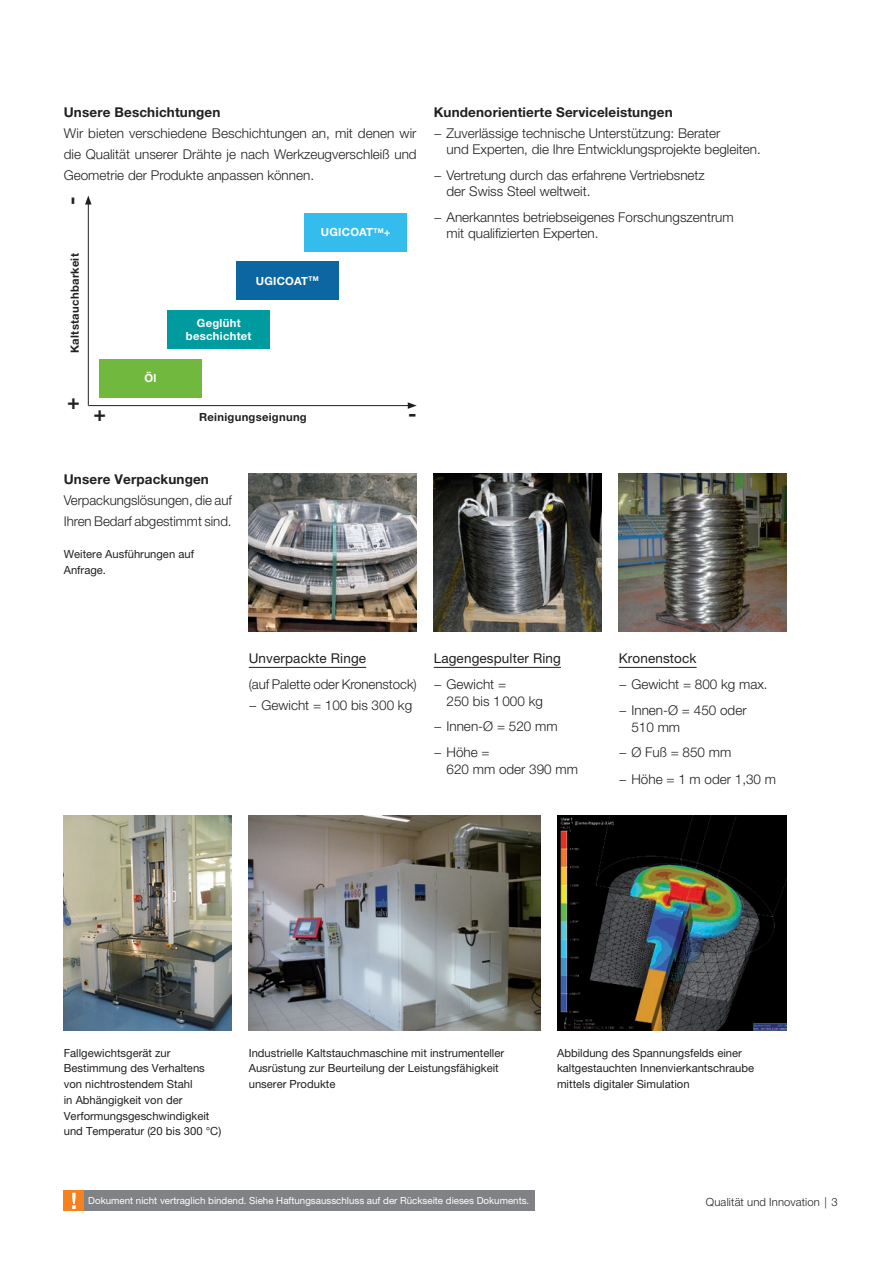
<style>
.page{position:relative;width:893px;height:1263px;background:#fff}
.page>*{position:absolute;margin:0;border:0;box-sizing:border-box;transform-origin:0 0}
.t1{font:700 21px "Helvetica Neue LT Pro";color:#231f20}
.t2{font:300 13.5px/21px "Helvetica Neue LT Pro";color:#231f20}
.t3{font:700 13.5px "Helvetica Neue LT Pro";letter-spacing:.01em;color:#231f20}
.t4{font:13.5px "Helvetica Neue LT Pro";letter-spacing:.01em;color:#231f20}
.t5{font:11.25px/15.8px "Helvetica Neue LT Pro";color:#231f20}
.t6{font:700 11.25px/12.8px "Helvetica Neue LT Pro";letter-spacing:.02em;color:#fff;text-align:center}
.t7{font:700 11.25px "Helvetica Neue LT Pro";letter-spacing:.025em;color:#231f20}
.t8{font:300 11.25px "Helvetica Neue LT Pro";letter-spacing:.015em;color:#231f20}
.t9{font:9.75px "Helvetica Neue LT Pro";color:#fff}
</style>
<div class="page">
<div style="left:84px;top:1191px;width:451px;height:20px;background:#808285"></div>
<div style="left:64px;top:1191px;width:20px;height:20px;background:#f58220"></div>
<svg style="left:72px;top:1193px;width:4px;height:16px"></svg>
<img style="left:249px;top:815px;width:291px;height:215px">
<img style="left:64px;top:815px;width:168px;height:215px">
<img style="left:557px;top:815px;width:230px;height:215px">
<div style="left:99px;top:359px;width:103px;height:38px;background:#71b83f"></div>
<div style="left:167px;top:310px;width:103px;height:39px;background:#009b9e"></div>
<div style="left:236px;top:261px;width:103px;height:39px;background:#0c66a1"></div>
<div style="left:304px;top:213px;width:103px;height:39px;background:#34bced"></div>
<hr style="left:88px;top:202px;width:1px;height:204px;background:#231f20">
<svg style="left:85px;top:196px;width:7px;height:9px"></svg>
<hr style="left:88px;top:405px;width:322px;height:1px;background:#231f20">
<svg style="left:408px;top:402px;width:9px;height:7px"></svg>
<hr style="left:249px;top:667px;width:117px;height:1px;background:#231f20">
<hr style="left:434px;top:667px;width:127px;height:1px;background:#231f20">
<hr style="left:619px;top:667px;width:78px;height:1px;background:#231f20">
<img style="left:249px;top:474px;width:168px;height:157px">
<img style="left:434px;top:474px;width:168px;height:157px">
<img style="left:619px;top:474px;width:168px;height:157px">
<p class="t3" style="left:64px;top:104px;width:158px">Unsere Beschichtungen</p>
<p class="t2" style="left:64px;top:122px;width:354px;text-align:justify">Wir bieten verschiedene Beschichtungen an, mit denen wir die Qualität unserer Drähte je nach Werkzeugverschleiß und Geometrie der Produkte anpassen können.</p>
<h1 class="t1" style="left:58px;top:205px;width:10px;rotate:-90deg">-</h1>
<p class="t7" style="left:68px;top:353px;width:101px;rotate:-90deg">Kaltstauchbarkeit</p>
<h1 class="t1" style="left:58px;top:409px;width:14px;rotate:-90deg">+</h1>
<p class="t6" style="left:321px;top:226px;width:71px">UGICOAT<sup>TM</sup>+</p>
<p class="t6" style="left:256px;top:274px;width:64px">UGICOAT<sup>TM</sup></p>
<p class="t6" style="left:144px;top:371px;width:13px">Öl</p>
<p class="t6" style="left:186px;top:316px;width:67px">Geglüht beschichtet</p>
<h1 class="t1" style="left:94px;top:401px;width:14px">+</h1>
<p class="t7" style="left:199px;top:410px;width:109px">Reinigungseignung</p>
<h1 class="t1" style="left:408px;top:401px;width:10px">-</h1>
<p class="t3" style="left:434px;top:104px;width:241px">Kundenorientierte Serviceleistungen</p>
<p class="t2" style="left:446px;top:124px;width:316px;line-height:16.5px;text-indent:-13px">− Zuverlässige technische Unterstützung: Berater<br>und Experten, die Ihre Entwicklungsprojekte begleiten.</p>
<p class="t2" style="left:446px;top:166px;width:260px;line-height:16.5px;text-indent:-13px">− Vertretung durch das erfahrene Vertriebsnetz der Swiss Steel weltweit.</p>
<p class="t2" style="left:446px;top:208px;width:289px;line-height:16.5px;text-indent:-13px">− Anerkanntes betriebseigenes Forschungszentrum mit qualifizierten Experten.</p>
<p class="t3" style="left:64px;top:471px;width:147px">Unsere Verpackungen</p>
<p class="t2" style="left:64px;top:490px;width:170px">Verpackungslösungen, die auf<br>Ihren Bedarf abgestimmt sind.</p>
<p class="t5" style="left:64px;top:546px;width:132px">Weitere Ausführungen auf<br>Anfrage.</p>
<p class="t4" style="left:249px;top:650px;width:119px">Unverpackte Ringe</p>
<p class="t2" style="left:249px;top:673px;width:170px">(auf Palette oder Kronenstock) − Gewicht = 100 bis 300 kg</p>
<p class="t4" style="left:434px;top:650px;width:129px">Lagengespulter Ring</p>
<p class="t2" style="left:446px;top:676px;width:98px;line-height:16.5px;text-indent:-13px">− Gewicht =<br>250 bis 1000 kg</p>
<p class="t2" style="left:434px;top:713px;width:125px;line-height:26.2px">− Innen-Ø = 520 mm − Höhe =</p>
<p class="t2" style="left:446px;top:758px;width:133px">620 mm oder 390 mm</p>
<p class="t4" style="left:619px;top:650px;width:79px">Kronenstock</p>
<p class="t2" style="left:619px;top:671px;width:150px;line-height:26.2px">− Gewicht = 800 kg max. − Innen-Ø = 450 oder</p>
<p class="t2" style="left:619px;top:714px;width:159px;line-height:25.8px;text-indent:13px">510 mm<br>− Ø Fuß = 850 mm<br>− Höhe = 1 m oder 1,30 m</p>
<p class="t5" style="left:64px;top:1045px;width:159px">Fallgewichtsgerät zur<br>Bestimmung des Verhaltens von nichtrostendem Stahl<br>in Abhängigkeit von der<br>Verformungsgeschwindigkeit und Temperatur (20 bis 300 °C)</p>
<p class="t5" style="left:249px;top:1045px;width:257px">Industrielle Kaltstauchmaschine mit instrumenteller<br>Ausrüstung zur Beurteilung der Leistungsfähigkeit unserer Produkte</p>
<p class="t5" style="left:557px;top:1045px;width:199px">Abbildung des Spannungsfelds einer kaltgestauchten Innenvierkantschraube mittels digitaler Simulation</p>
<p class="t9" style="left:88px;top:1195px;width:443px">Dokument nicht vertraglich bindend. Siehe Haftungsausschluss auf der Rückseite dieses Dokuments.</p>
<p class="t8" style="left:706px;top:1195px;width:133px">Qualität und Innovation | 3</p>
</div>
